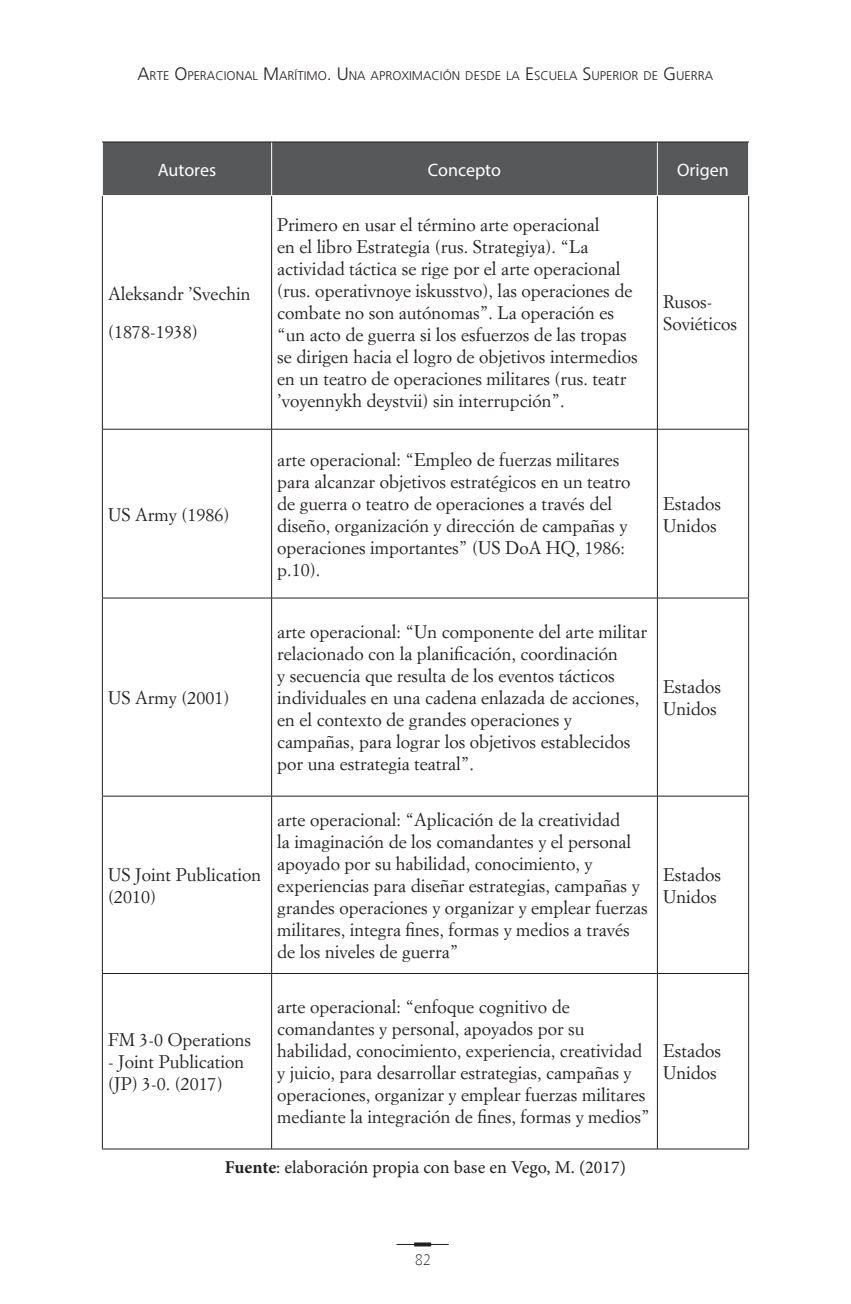
<style>
.page{position:relative;width:851px;height:1304px;background:#fff}
.page>*{position:absolute;margin:0;border:0;box-sizing:border-box;transform-origin:0 0}
.t1{font:18px/22px "Simoncini Garamond Std";color:#231f20}
.t2{font:18px "Minion Pro";color:#231f20}
.t3{font:18px "Myriad Pro";color:#fff}
.t4{font:200 16px "Seravek";color:#231f20}
.t5{font:300 12.6px "Frutiger";color:#231f20}
.s1{font-size:18px}
.s2{font-weight:700}
</style>
<div class="page">
<hr style="left:396px;top:1244px;width:52px;height:1px;background:#231f20">
<svg style="left:414px;top:1242px;width:17px;height:4px"></svg>
<div style="left:103px;top:143px;width:645px;height:52px;background:#57585a"></div>
<hr style="left:102px;top:196px;width:1px;height:233px;background:#231f20">
<hr style="left:271px;top:196px;width:1px;height:233px;background:#231f20">
<hr style="left:657px;top:196px;width:1px;height:233px;background:#231f20">
<hr style="left:748px;top:196px;width:1px;height:233px;background:#231f20">
<hr style="left:102px;top:429px;width:169px;height:1px;background:#231f20">
<hr style="left:102px;top:429px;width:1px;height:169px;background:#231f20">
<hr style="left:271px;top:429px;width:386px;height:1px;background:#231f20">
<hr style="left:271px;top:429px;width:1px;height:169px;background:#231f20">
<hr style="left:657px;top:429px;width:91px;height:1px;background:#231f20">
<hr style="left:657px;top:429px;width:1px;height:169px;background:#231f20">
<hr style="left:748px;top:429px;width:1px;height:169px;background:#231f20">
<hr style="left:102px;top:598px;width:169px;height:1px;background:#231f20">
<hr style="left:102px;top:598px;width:1px;height:198px;background:#231f20">
<hr style="left:271px;top:598px;width:386px;height:1px;background:#231f20">
<hr style="left:271px;top:598px;width:1px;height:198px;background:#231f20">
<hr style="left:657px;top:598px;width:91px;height:1px;background:#231f20">
<hr style="left:657px;top:598px;width:1px;height:198px;background:#231f20">
<hr style="left:748px;top:598px;width:1px;height:198px;background:#231f20">
<hr style="left:102px;top:796px;width:169px;height:1px;background:#231f20">
<hr style="left:102px;top:796px;width:1px;height:177px;background:#231f20">
<hr style="left:271px;top:796px;width:386px;height:1px;background:#231f20">
<hr style="left:271px;top:796px;width:1px;height:177px;background:#231f20">
<hr style="left:657px;top:796px;width:91px;height:1px;background:#231f20">
<hr style="left:657px;top:796px;width:1px;height:177px;background:#231f20">
<hr style="left:748px;top:796px;width:1px;height:177px;background:#231f20">
<hr style="left:102px;top:973px;width:169px;height:1px;background:#231f20">
<hr style="left:102px;top:974px;width:1px;height:175px;background:#231f20">
<hr style="left:271px;top:973px;width:386px;height:1px;background:#231f20">
<hr style="left:271px;top:974px;width:1px;height:175px;background:#231f20">
<hr style="left:657px;top:973px;width:91px;height:1px;background:#231f20">
<hr style="left:657px;top:974px;width:1px;height:175px;background:#231f20">
<hr style="left:748px;top:974px;width:1px;height:175px;background:#231f20">
<hr style="left:102px;top:1149px;width:169px;height:1px;background:#231f20">
<hr style="left:271px;top:1149px;width:386px;height:1px;background:#231f20">
<hr style="left:657px;top:1149px;width:91px;height:1px;background:#231f20">
<hr style="left:271px;top:142px;width:1px;height:53px;background:#fff">
<hr style="left:657px;top:142px;width:1px;height:53px;background:#fff">
<hr style="left:102px;top:142px;width:169px;height:1px;background:#231f20">
<hr style="left:271px;top:142px;width:386px;height:1px;background:#231f20">
<hr style="left:657px;top:142px;width:91px;height:1px;background:#231f20">
<p class="t5" style="left:138px;top:69px;width:577px"><span class="s1">A</span>RTE <span class="s1">O</span>PERACIONAL <span class="s1">M</span>ARÍTIMO<span class="s1">. U</span>NA APROXIMACIÓN DESDE LA <span class="s1">E</span>SCUELA <span class="s1">S</span>UPERIOR DE <span class="s1">G</span>UERRA</p>
<p class="t3" style="left:158px;top:158px;width:60px">Autores</p>
<p class="t3" style="left:428px;top:158px;width:75px">Concepto</p>
<p class="t3" style="left:677px;top:158px;width:53px">Origen</p>
<p class="t1" style="left:108px;top:275px;width:144px;line-height:38px">Aleksandr ’Svechin (1878-1938)</p>
<p class="t1" style="left:108px;top:503px;width:123px">US Army (1986)</p>
<p class="t1" style="left:277px;top:214px;width:362px">Primero en usar el término arte operacional<br>en el libro Estrategia (rus. Strategiya). “La actividad táctica se rige por el arte operacional (rus. operativnoye iskusstvo), las operaciones de combate no son autónomas”. La operación es “un acto de guerra si los esfuerzos de las tropas se dirigen hacia el logro de objetivos intermedios en un teatro de operaciones militares (rus. teatr ’voyennykh deystvii) sin interrupción”.</p>
<p class="t1" style="left:277px;top:448px;width:355px">arte operacional: “Empleo de fuerzas militares para alcanzar objetivos estratégicos en un teatro de guerra o teatro de operaciones a través del diseño, organización y dirección de campañas y operaciones importantes” (US DoA HQ, 1986: p.10).</p>
<p class="t1" style="left:663px;top:291px;width:76px">Rusos-<br>Soviéticos</p>
<p class="t1" style="left:663px;top:492px;width:59px">Estados<br>Unidos</p>
<p class="t1" style="left:108px;top:686px;width:123px">US Army (2001)</p>
<p class="t1" style="left:277px;top:620px;width:371px">arte operacional: “Un componente del arte militar relacionado con la planificación, coordinación<br>y secuencia que resulta de los eventos tácticos individuales en una cadena enlazada de acciones, en el contexto de grandes operaciones y campañas, para lograr los objetivos establecidos por una estrategia teatral”.</p>
<p class="t1" style="left:663px;top:675px;width:59px">Estados<br>Unidos</p>
<p class="t1" style="left:108px;top:863px;width:155px">US Joint Publication (2010)</p>
<p class="t1" style="left:108px;top:1028px;width:145px">FM 3-0 Operations</p>
<p class="t1" style="left:108px;top:1050px;width:138px">- Joint Publication (JP) 3-0. (2017)</p>
<p class="t1" style="left:277px;top:808px;width:372px">arte operacional: “Aplicación de la creatividad<br>la imaginación de los comandantes y el personal apoyado por su habilidad, conocimiento, y experiencias para diseñar estrategias, campañas y grandes operaciones y organizar y emplear fuerzas militares, integra fines, formas y medios a través de los niveles de guerra”</p>
<p class="t1" style="left:277px;top:995px;width:374px">arte operacional: “enfoque cognitivo de comandantes y personal, apoyados por su habilidad, conocimiento, experiencia, creatividad y juicio, para desarrollar estrategias, campañas y operaciones, organizar y emplear fuerzas militares mediante la integración de fines, formas y medios”</p>
<p class="t2" style="left:225px;top:1156px;width:402px"><span class="s2">Fuente</span>: elaboración propia con base en Vego, M. (2017)</p>
<p class="t1" style="left:663px;top:863px;width:59px">Estados<br>Unidos</p>
<p class="t1" style="left:663px;top:1039px;width:59px">Estados<br>Unidos</p>
<p class="t4" style="left:415px;top:1250px;width:17px">82</p>
</div>
